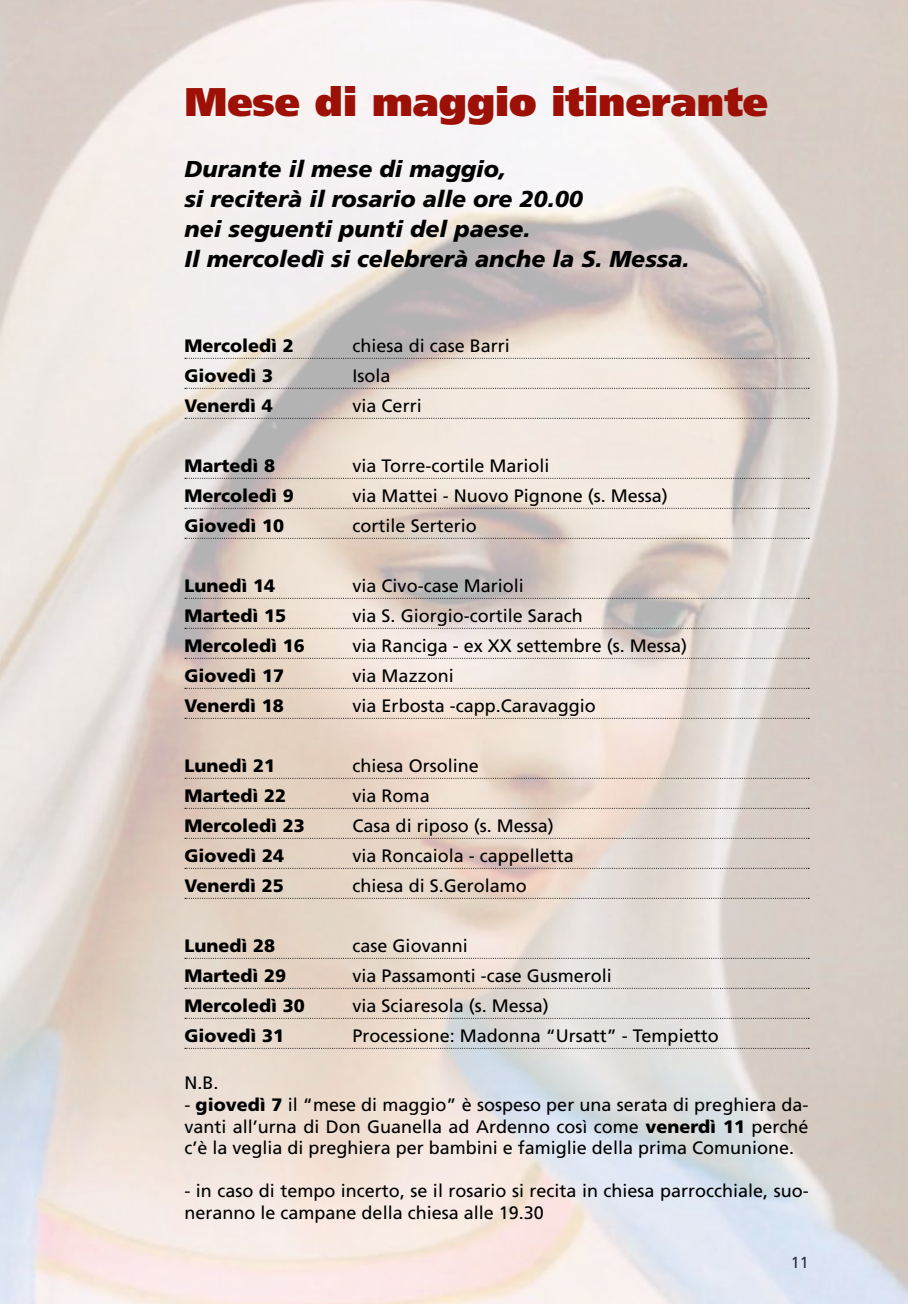
<style>
.page{position:relative;width:908px;height:1304px;background:#fff}
.page>*{position:absolute;margin:0;border:0;box-sizing:border-box;transform-origin:0 0}
.t1{font:900 40px "Frutiger";color:#9c1006}
.t2{font:italic 900 23px/30px "Frutiger";color:#000}
.t3{font:18px/21.6px "Frutiger";color:#000;text-align:justify}
.t4{font:900 18px "Frutiger";color:#000}
.t5{font:16px "Frutiger";color:#000}
.s1{font-weight:400}
.s2{font-weight:900}
</style>
<div class="page">
<img style="left:0;top:0;width:907px;height:1304px">
<svg style="left:185px;top:358px;width:623px;height:1px"></svg>
<svg style="left:185px;top:388px;width:623px;height:1px"></svg>
<svg style="left:185px;top:418px;width:623px;height:1px"></svg>
<svg style="left:185px;top:478px;width:623px;height:1px"></svg>
<svg style="left:185px;top:508px;width:623px;height:1px"></svg>
<svg style="left:185px;top:538px;width:623px;height:1px"></svg>
<svg style="left:185px;top:598px;width:623px;height:1px"></svg>
<svg style="left:185px;top:628px;width:623px;height:1px"></svg>
<svg style="left:185px;top:658px;width:623px;height:1px"></svg>
<svg style="left:185px;top:688px;width:623px;height:1px"></svg>
<svg style="left:185px;top:718px;width:623px;height:1px"></svg>
<svg style="left:185px;top:778px;width:623px;height:1px"></svg>
<svg style="left:185px;top:808px;width:623px;height:1px"></svg>
<svg style="left:185px;top:838px;width:623px;height:1px"></svg>
<svg style="left:185px;top:868px;width:623px;height:1px"></svg>
<svg style="left:185px;top:898px;width:623px;height:1px"></svg>
<svg style="left:185px;top:958px;width:623px;height:1px"></svg>
<svg style="left:185px;top:988px;width:623px;height:1px"></svg>
<svg style="left:185px;top:1018px;width:623px;height:1px"></svg>
<svg style="left:185px;top:1048px;width:623px;height:1px"></svg>
<h1 class="t1" style="left:184px;top:77px;width:585px">Mese di maggio itinerante</h1>
<p class="t2" style="left:184px;top:153px;width:506px">Durante il mese di maggio,<br>si reciterà il rosario alle ore 20.00<br>nei seguenti punti del paese.<br>Il mercoledì si celebrerà anche la S. Messa.</p>
<p class="t4" style="left:184px;top:335px;width:111px">Mercoledì 2</p>
<p class="t3" style="left:352px;top:335px;width:159px">chiesa di case Barri</p>
<p class="t4" style="left:184px;top:365px;width:134px">Giovedì 3 <span class="s1">I</span></p>
<p class="t3" style="left:357px;top:365px;width:35px">sola</p>
<p class="t4" style="left:184px;top:395px;width:90px">Venerdì 4</p>
<p class="t3" style="left:352px;top:395px;width:71px">via Cerri</p>
<p class="t4" style="left:184px;top:455px;width:92px">Martedì 8</p>
<p class="t3" style="left:352px;top:455px;width:198px">via Torre-cortile Marioli</p>
<p class="t4" style="left:184px;top:485px;width:111px">Mercoledì 9</p>
<p class="t3" style="left:352px;top:485px;width:317px">via Mattei - N uovo Pignone (s. Messa)</p>
<p class="t4" style="left:184px;top:515px;width:101px">Giovedì 10</p>
<p class="t3" style="left:352px;top:515px;width:126px">cortile Serterio</p>
<p class="t4" style="left:184px;top:575px;width:92px">Lunedì 14</p>
<p class="t3" style="left:352px;top:575px;width:173px">via Civo-case Marioli</p>
<p class="t4" style="left:184px;top:605px;width:103px">Martedì 15</p>
<p class="t3" style="left:352px;top:605px;width:232px">via S. Giorgio-cortile Sarach</p>
<p class="t4" style="left:184px;top:635px;width:122px">Mercoledì 16</p>
<p class="t3" style="left:352px;top:635px;width:336px">via Ranciga - ex XX settembre (s. M essa)</p>
<p class="t4" style="left:184px;top:665px;width:101px">Giovedì 17</p>
<p class="t3" style="left:352px;top:665px;width:103px">via Mazzoni</p>
<p class="t4" style="left:184px;top:695px;width:101px">Venerdì 18</p>
<p class="t3" style="left:352px;top:695px;width:245px">via E rbosta -capp.Caravaggio</p>
<p class="t4" style="left:184px;top:755px;width:92px">Lunedì 21</p>
<p class="t3" style="left:352px;top:755px;width:128px">chiesa Orsoline</p>
<p class="t4" style="left:184px;top:785px;width:103px">Martedì 22</p>
<p class="t3" style="left:352px;top:785px;width:79px">via Roma</p>
<p class="t4" style="left:184px;top:815px;width:153px">Mercoledì 23 <span class="s1">C</span></p>
<p class="t3" style="left:363px;top:815px;width:192px">asa di riposo (s. M essa)</p>
<p class="t4" style="left:184px;top:845px;width:101px">Giovedì 24</p>
<p class="t3" style="left:352px;top:845px;width:223px">via Roncaiola - cappelletta</p>
<p class="t4" style="left:184px;top:875px;width:101px">Venerdì 25</p>
<p class="t3" style="left:352px;top:875px;width:176px">chiesa di S.Gerolamo</p>
<p class="t4" style="left:184px;top:935px;width:92px">Lunedì 28</p>
<p class="t3" style="left:352px;top:935px;width:117px">case Giovanni</p>
<p class="t4" style="left:184px;top:965px;width:103px">Martedì 29</p>
<p class="t3" style="left:352px;top:965px;width:261px">via Passamonti -case Gusmeroli</p>
<p class="t4" style="left:184px;top:995px;width:122px">Mercoledì 30</p>
<p class="t3" style="left:352px;top:995px;width:198px">via Sciaresola (s. M essa)</p>
<p class="t4" style="left:184px;top:1025px;width:101px">Giovedì 31</p>
<p class="t3" style="left:352px;top:1025px;width:367px">Processione: Madonna “U rsatt” - Tempietto</p>
<p class="t3" style="left:184px;top:1072px;width:36px">N.B.</p>
<p class="t3" style="left:184px;top:1094px;width:625px">- <span class="s2">giovedì 7</span> il “mese di maggio” è sospeso per una serata di preghiera da&shy;vanti all’urna di Don Guanella ad Ardenno così come <span class="s2">venerdì 11</span> perché c’è la veglia di preghiera per bambini e famiglie della prima Comunione.</p>
<p class="t3" style="left:184px;top:1180px;width:625px">- in caso di tempo incerto, se il rosario si recita in chiesa parrocchiale, suo&shy;neranno le campane della chiesa alle 19.30</p>
<p class="t5" style="left:790px;top:1253px;width:19px">11</p>
</div>
